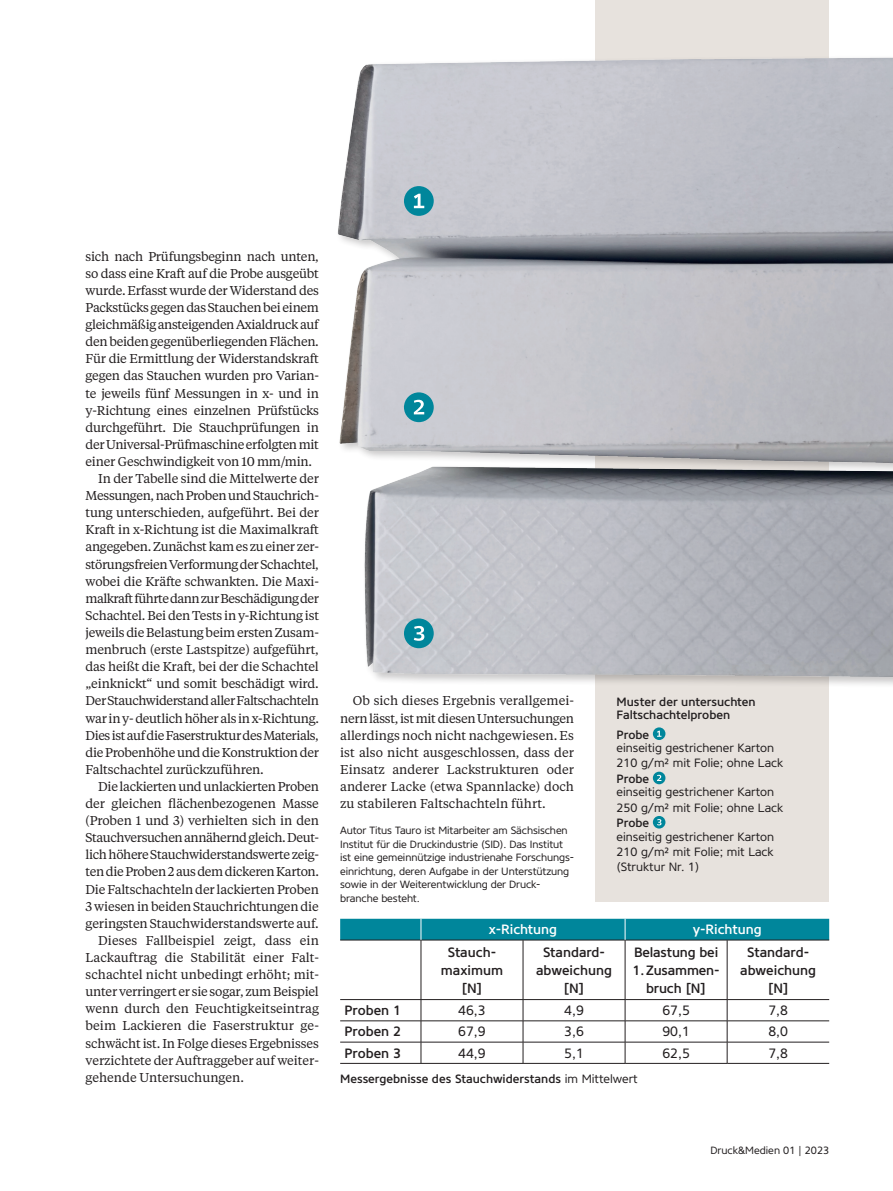
<style>
.page{position:relative;width:893px;height:1191px;background:#fff}
.page>*{position:absolute;margin:0;border:0;box-sizing:border-box;transform-origin:0 0}
.t1{font:500 13.5px/18px "Core Sans NR55";color:#231f20;text-align:center}
.t2{font:13.5px "Core Sans NR45";color:#231f20}
.t3{font:500 13.5px "Core Sans NR55";color:#fff}
.Grundschrift{font:12.75px/17.1px "Tiempos Text";letter-spacing:-.01em;color:#231f20;text-align:justify}
.Bildunterschrift{font:12px/15.3px "Core Sans NR45";color:#231f20}
.Bildunterschrift-2{font:500 12px/13.5px "Core Sans NR55";color:#231f20}
.t4{font:10.5px/13.5px "Core Sans NR45";letter-spacing:-.01em;color:#231f20}
.s1{font-family:"Core Sans NR45";font-weight:400}
</style>
<div class="page">
<div style="left:595px;top:0;width:234px;height:901px;background:#e7e2dd"></div>
<svg style="left:653px;top:727px;width:12px;height:13px"></svg>
<svg style="left:653px;top:771px;width:12px;height:13px"></svg>
<svg style="left:653px;top:816px;width:12px;height:12px"></svg>
<hr style="left:340px;top:999px;width:81px;height:1px;background:#231f20">
<hr style="left:421px;top:999px;width:102px;height:1px;background:#231f20">
<hr style="left:523px;top:999px;width:102px;height:1px;background:#231f20">
<hr style="left:625px;top:999px;width:102px;height:1px;background:#231f20">
<hr style="left:727px;top:999px;width:102px;height:1px;background:#231f20">
<hr style="left:340px;top:1020px;width:81px;height:1px;background:#231f20">
<hr style="left:421px;top:1020px;width:102px;height:1px;background:#231f20">
<hr style="left:523px;top:1020px;width:102px;height:1px;background:#231f20">
<hr style="left:625px;top:1020px;width:102px;height:1px;background:#231f20">
<hr style="left:727px;top:1020px;width:102px;height:1px;background:#231f20">
<hr style="left:421px;top:940px;width:1px;height:59px;background:#231f20">
<hr style="left:523px;top:940px;width:1px;height:59px;background:#231f20">
<hr style="left:625px;top:940px;width:1px;height:59px;background:#231f20">
<hr style="left:727px;top:940px;width:1px;height:59px;background:#231f20">
<hr style="left:421px;top:1041px;width:102px;height:1px;background:#231f20">
<hr style="left:523px;top:1041px;width:102px;height:1px;background:#231f20">
<hr style="left:625px;top:1041px;width:102px;height:1px;background:#231f20">
<hr style="left:727px;top:1041px;width:102px;height:1px;background:#231f20">
<svg style="left:523px;top:999px;width:1px;height:64px"></svg>
<svg style="left:625px;top:999px;width:1px;height:64px"></svg>
<svg style="left:727px;top:999px;width:1px;height:64px"></svg>
<hr style="left:340px;top:1041px;width:81px;height:1px;background:#231f20">
<svg style="left:421px;top:999px;width:1px;height:64px"></svg>
<svg style="left:340px;top:918px;width:489px;height:22px;background:#0a889c"></svg>
<hr style="left:340px;top:1063px;width:81px;height:1px;background:#231f20">
<hr style="left:421px;top:1063px;width:102px;height:1px;background:#231f20">
<hr style="left:523px;top:1063px;width:102px;height:1px;background:#231f20">
<hr style="left:625px;top:1063px;width:102px;height:1px;background:#231f20">
<hr style="left:727px;top:1063px;width:102px;height:1px;background:#231f20">
<img style="left:337px;top:57px;width:556px;height:626px">
<svg style="left:404px;top:186px;width:30px;height:30px"></svg>
<svg style="left:404px;top:392px;width:30px;height:30px"></svg>
<svg style="left:404px;top:618px;width:30px;height:30px"></svg>
<p class="Grundschrift" style="left:86px;top:247px;width:235px">sich nach Prüfungsbeginn nach unten, so dass eine Kraft auf die Probe ausgeübt wurde. Erfasst wurde der Widerstand des Packstücks gegen das Stauchen bei einem gleichmäßig ansteigenden Axialdruck auf den beiden gegenüberliegenden Flächen.<br>Für die Ermittlung der Widerstandskraft gegen das Stauchen wurden pro Varian&shy;te jeweils fünf Messungen in x- und in y-Richtung eines einzelnen Prüfstücks durchgeführt. Die Stauchprüfungen in der Universal-Prüfmaschine erfolgten mit einer Geschwindigkeit von 10 mm/min.</p>
<p class="Grundschrift" style="left:86px;top:469px;width:235px;text-indent:13px">In der Tabelle sind die Mittelwerte der Messungen, nach Proben und Stauchrich&shy;tung unterschieden, aufgeführt. Bei der Kraft in x-Richtung ist die Maximalkraft angegeben. Zunächst kam es zu einer zer&shy;störungsfreien Verformung der Schachtel, wobei die Kräfte schwankten. Die Maxi&shy;malkraft führte dann zur Beschädigung der Schachtel. Bei den Tests in y-Richtung ist jeweils die Belastung beim ersten Zusam&shy;menbruch (erste Lastspitze) aufgeführt, das heißt die Kraft, bei der die Schachtel „einknickt“ und somit beschädigt wird.<br>Der Stauchwiderstand aller Faltschachteln war in y- deutlich höher als in x-Richtung.<br>Dies ist auf die Faserstruktur des Materials, die Probenhöhe und die Konstruktion der Faltschachtel zurückzuführen.</p>
<p class="Grundschrift" style="left:86px;top:777px;width:235px;text-indent:13px">Die lackierten und unlackierten Proben der gleichen flächenbezogenen Masse (Proben 1 und 3) verhielten sich in den Stauchversuchen annähernd gleich. Deut&shy;lich höhere Stauchwiderstandswerte zeig&shy;ten die Proben 2 aus dem dickeren Karton.<br>Die Faltschachteln der lackierten Proben 3 wiesen in beiden Stauchrichtungen die geringsten Stauchwiderstandswerte auf.</p>
<p class="Grundschrift" style="left:86px;top:931px;width:235px;text-indent:13px">Dieses Fallbeispiel zeigt, dass ein Lackauftrag die Stabilität einer Falt&shy;schachtel nicht unbedingt erhöht; mit&shy;unter verringert er sie sogar, zum Beispiel wenn durch den Feuchtigkeitseintrag beim Lackieren die Faserstruktur ge&shy;schwächt ist. In Folge dieses Ergebnisses verzichtete der Auftraggeber auf weiter&shy;gehende Untersuchungen.</p>
<p class="Grundschrift" style="left:340px;top:692px;width:235px;text-indent:13px">Ob sich dieses Ergebnis verallgemei&shy;nern lässt, ist mit diesen Untersuchungen allerdings noch nicht nachgewiesen. Es ist also nicht ausgeschlossen, dass der Einsatz anderer Lackstrukturen oder anderer Lacke (etwa Spannlacke) doch zu stabileren Faltschachteln führt.</p>
<p class="t4" style="left:340px;top:824px;width:235px">Autor Titus Tauro ist Mitarbeiter am Sächsischen Institut für die Druckindustrie (SID). Das Institut ist eine gemeinnützige industrienahe Forschungs&shy;einrichtung, deren Aufgabe in der Unterstützung sowie in der Weiterentwicklung der Druck&shy;branche besteht.</p>
<p class="Bildunterschrift-2" style="left:617px;top:694px;width:141px">Muster der untersuchten<br>Faltschachtelproben</p>
<p class="Bildunterschrift-2" style="left:617px;top:727px;width:34px">Probe</p>
<p class="Bildunterschrift" style="left:617px;top:740px;width:168px">einseitig gestrichener Karton<br>210 g/m² mit Folie; ohne Lack</p>
<p class="Bildunterschrift-2" style="left:617px;top:772px;width:34px">Probe</p>
<p class="Bildunterschrift" style="left:617px;top:784px;width:168px">einseitig gestrichener Karton<br>250 g/m² mit Folie; ohne Lack</p>
<p class="Bildunterschrift-2" style="left:617px;top:816px;width:34px">Probe</p>
<p class="Bildunterschrift" style="left:617px;top:828px;width:159px">einseitig gestrichener Karton<br>210 g/m² mit Folie; mit Lack</p>
<p class="Bildunterschrift" style="left:617px;top:859px;width:84px">(Struktur Nr. 1)</p>
<p class="t3" style="left:489px;top:920px;width:70px">x-Richtung</p>
<p class="t3" style="left:693px;top:920px;width:70px">y-Richtung</p>
<p class="t1" style="left:441px;top:943px;width:64px">Stauch&shy;maximum</p>
<p class="t1" style="left:462px;top:979px;width:22px">[N]</p>
<p class="t1" style="left:536px;top:943px;width:77px">Standard&shy;abweichung</p>
<p class="t1" style="left:564px;top:979px;width:22px">[N]</p>
<p class="t1" style="left:634px;top:943px;width:86px">Belastung bei</p>
<p class="t1" style="left:633px;top:961px;width:88px">1. Zusammen&shy;bruch [N]</p>
<p class="t1" style="left:747px;top:943px;width:64px">Standard-</p>
<p class="t1" style="left:740px;top:961px;width:77px">abweichung</p>
<p class="t1" style="left:768px;top:979px;width:22px">[N]</p>
<p class="t1" style="left:344px;top:1001px;width:58px">Proben 1</p>
<p class="t2" style="left:458px;top:1001px;width:29px">46,3</p>
<p class="t2" style="left:564px;top:1001px;width:21px">4,9</p>
<p class="t2" style="left:662px;top:1001px;width:29px">67,5</p>
<p class="t2" style="left:768px;top:1001px;width:21px">7,8</p>
<p class="t1" style="left:344px;top:1022px;width:58px">Proben 2</p>
<p class="t2" style="left:458px;top:1023px;width:29px">67,9</p>
<p class="t2" style="left:564px;top:1023px;width:21px">3,6</p>
<p class="t2" style="left:662px;top:1023px;width:29px">90,1</p>
<p class="t2" style="left:768px;top:1023px;width:21px">8,0</p>
<p class="t1" style="left:344px;top:1044px;width:58px">Proben 3</p>
<p class="t2" style="left:458px;top:1044px;width:29px">44,9</p>
<p class="t2" style="left:564px;top:1044px;width:21px">5,1</p>
<p class="t2" style="left:662px;top:1044px;width:29px">62,5</p>
<p class="t2" style="left:768px;top:1044px;width:21px">7,8</p>
<p class="Bildunterschrift-2" style="left:340px;top:1071px;width:299px">Messergebnisse des Stauchwiderstands <span class="s1">im Mittelwert</span></p>
<p class="t4" style="left:710px;top:1143px;width:120px">Druck&amp;Medien 01 | 2023</p>
</div>
